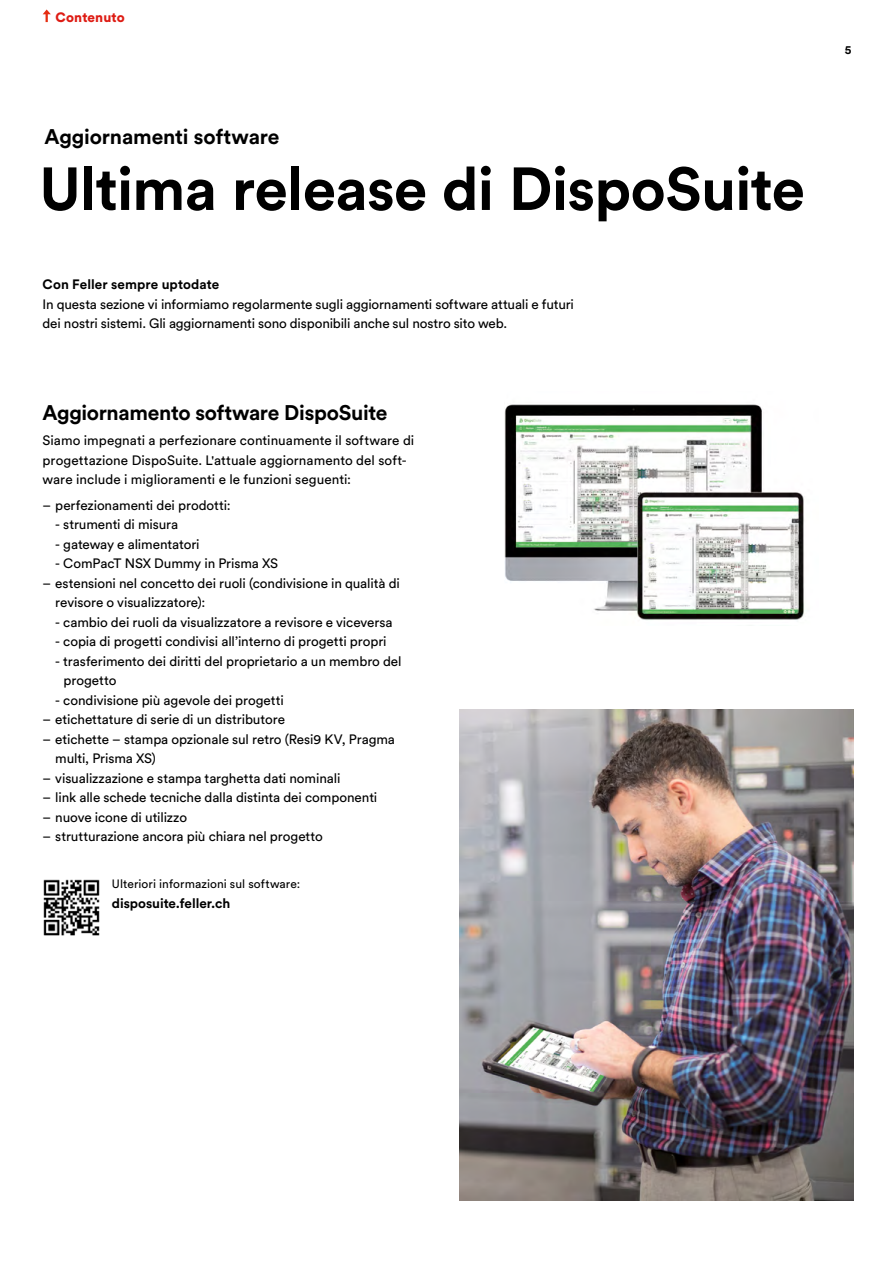
<style>
.page{position:relative;width:893px;height:1263px;background:#fff}
.page>*{position:absolute;margin:0;border:0;box-sizing:border-box;transform-origin:0 0}
.t1{font:700 60px "Circular Std";letter-spacing:-.015em;color:#000}
.t2{font:700 21px "Circular Std";letter-spacing:-.015em;color:#000}
.Aufzählung_mit_Bulle{font:13.5px/19.5px "Circular Std";letter-spacing:-.005em;color:#000}
.t3{font:700 13.5px "Circular Std";color:#000}
.t4{font:900 13.5px "Circular Std";letter-spacing:.005em;color:#de1c14}
.t5{font:12px "Circular Std";letter-spacing:.01em;color:#000}
.t6{font:700 12px "Circular Std";color:#000}
</style>
<div class="page">
<img style="left:459px;top:709px;width:395px;height:492px">
<svg style="left:43px;top:9px;width:8px;height:13px"></svg>
<img style="left:43px;top:879px;width:57px;height:57px">
<img style="left:505px;top:404px;width:299px;height:216px">
<p class="t4" style="left:56px;top:9px;width:71px">Contenuto</p>
<p class="t2" style="left:45px;top:123px;width:237px">Aggiornamenti software</p>
<p class="t1" style="left:39px;top:150px;width:767px">Ultima release di DispoSuite</p>
<p class="t3" style="left:43px;top:276px;width:178px">Con Feller sempre uptodate</p>
<p class="Aufzählung_mit_Bulle" style="left:43px;top:294px;width:533px">In questa sezione vi informiamo regolarmente sugli aggiornamenti software attuali e futuri dei nostri sistemi. Gli aggiornamenti sono disponibili anche sul nostro sito web.</p>
<p class="t2" style="left:43px;top:399px;width:346px">Aggiornamento software DispoSuite</p>
<p class="Aufzählung_mit_Bulle" style="left:43px;top:430px;width:373px">Siamo impegnati a perfezionare continuamente il software di progettazione DispoSuite. L'attuale aggiornamento del soft&shy;ware include i miglioramenti e le funzioni seguenti:</p>
<p class="Aufzählung_mit_Bulle" style="left:43px;top:495px;width:190px">– perfezionamenti dei prodotti:</p>
<p class="Aufzählung_mit_Bulle" style="left:55px;top:514px;width:125px">- strumenti di misura</p>
<p class="Aufzählung_mit_Bulle" style="left:55px;top:534px;width:146px">- gateway e alimentatori</p>
<p class="Aufzählung_mit_Bulle" style="left:55px;top:553px;width:224px">- ComPacT NSX Dummy in Prisma XS</p>
<p class="Aufzählung_mit_Bulle" style="left:55px;top:573px;width:346px;text-indent:-13px">– estensioni nel concetto dei ruoli (condivisione in qualità di revisore o visualizzatore):</p>
<p class="Aufzählung_mit_Bulle" style="left:55px;top:612px;width:339px">- cambio dei ruoli da visualizzatore a revisore e viceversa</p>
<p class="Aufzählung_mit_Bulle" style="left:55px;top:631px;width:333px">- copia di progetti condivisi all’interno di progetti propri</p>
<p class="Aufzählung_mit_Bulle" style="left:64px;top:651px;width:340px;text-indent:-8px">- trasferimento dei diritti del proprietario a un membro del progetto</p>
<p class="Aufzählung_mit_Bulle" style="left:55px;top:690px;width:230px">- condivisione più agevole dei progetti</p>
<p class="Aufzählung_mit_Bulle" style="left:43px;top:709px;width:244px">– etichettature di serie di un distributore</p>
<p class="Aufzählung_mit_Bulle" style="left:55px;top:729px;width:341px;text-indent:-13px">– etichette – stampa opzionale sul retro (Resi9 KV, Pragma multi, Prisma XS)</p>
<p class="Aufzählung_mit_Bulle" style="left:43px;top:768px;width:299px">– visualizzazione e stampa targhetta dati nominali</p>
<p class="Aufzählung_mit_Bulle" style="left:43px;top:787px;width:336px">– link alle schede tecniche dalla distinta dei componenti</p>
<p class="Aufzählung_mit_Bulle" style="left:43px;top:807px;width:146px">– nuove icone di utilizzo</p>
<p class="Aufzählung_mit_Bulle" style="left:43px;top:826px;width:282px">– strutturazione ancora più chiara nel progetto</p>
<p class="t5" style="left:112px;top:877px;width:190px">Ulteriori informazioni sul software:</p>
<p class="t3" style="left:112px;top:894px;width:120px">disposuite.feller.ch</p>
<p class="t6" style="left:845px;top:42px;width:8px">5</p>
</div>
